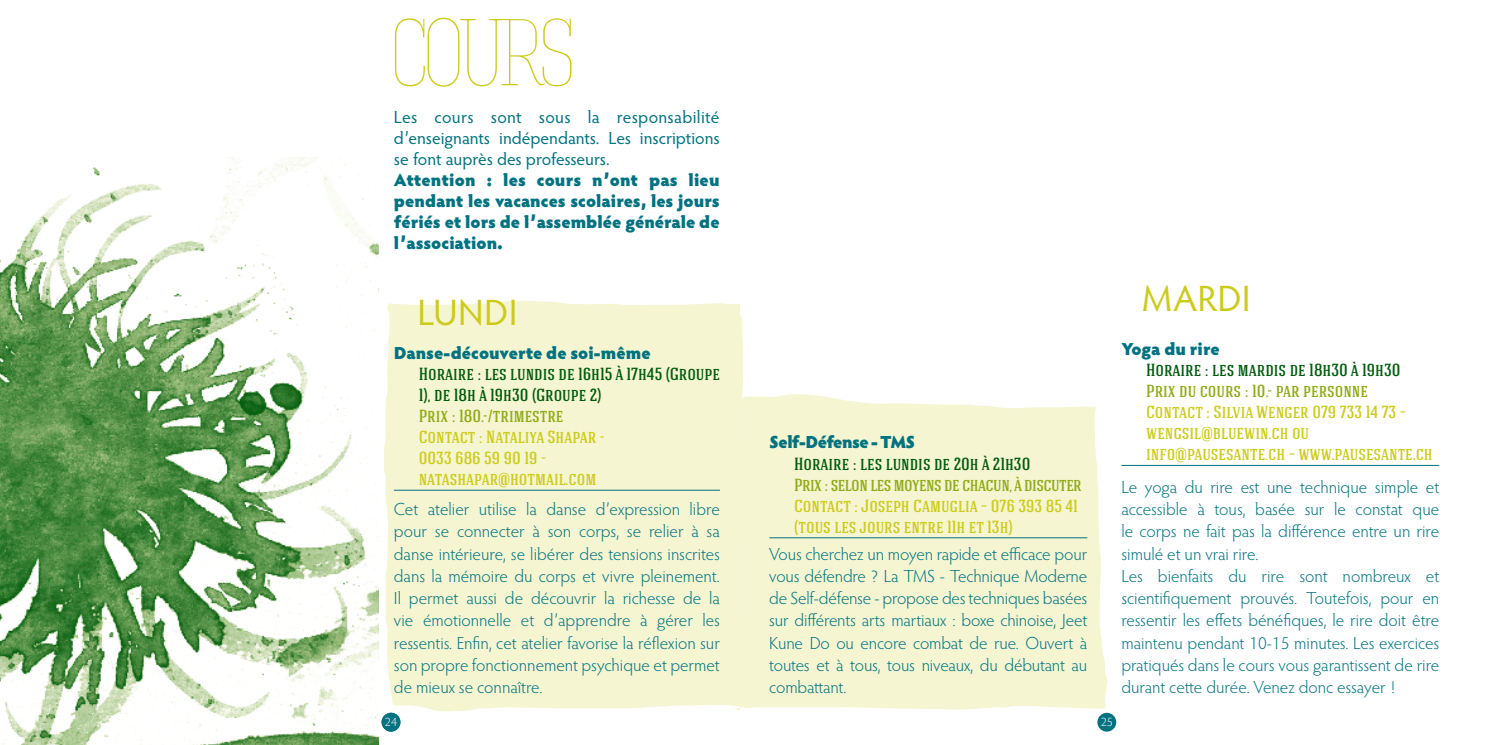
<style>
.page{position:relative;width:1489px;height:745px;background:#fff}
.page>*{position:absolute;margin:0;border:0;box-sizing:border-box;transform-origin:0 0}
.t1{font:100 105px "Hagin Caps";letter-spacing:-.08em;color:#cccb1b}
.texte_rédac_gras{font:36.75px "Hypatia Sans Pro";letter-spacing:.01em;color:#cccb1b}
.txt_rédactionnel{font:300 17.5px/22.2px "Hypatia Sans Pro";color:#007280;text-align:justify}
.prix__date__horaire{font:500 17.5px/21px "Hagin Caps";color:#cccb1b}
.texte_rédac_gras-2{font:900 17.5px/21px "Hypatia Sans Pro";color:#007280;text-align:justify}
.texte_rédac_gras-3{font:17.5px/21px "Hypatia Sans Pro";letter-spacing:-.005em;color:#007280;text-align:justify}
.prix__date__horaire-2{font:500 17.5px/21px "Hagin Caps";color:#005b0e}
.prix__date__horaire-3{font:500 17.5px/21px "Hagin Caps";letter-spacing:-.03em;color:#8faa17}
.prix__date__horaire-4{font:500 17.5px "Hagin Caps";color:#8faa17}
.activité_2_gras{font:900 17.5px "Hypatia Sans Pro";color:#007280}
.txt_rédactionnel-2{font:900 17.5px "Hypatia Sans Pro";letter-spacing:-.03em;color:#007280}
.t2{font:300 12.25px "Hypatia Sans Pro";color:#fff}
.s1{color:#005b0e}
</style>
<div class="page">
<div style="left:1097px;top:712px;width:19px;height:19px;background:#007280;border-radius:50%"></div>
<div style="left:384px;top:301px;width:360px;height:410px;background:#f5f5d1"></div>
<img style="left:0;top:158px;width:378px;height:586px">
<div style="left:739px;top:393px;width:368px;height:316px;background:#f5f5d1"></div>
<hr style="left:394px;top:489px;width:326px;height:1px;background:#007280">
<hr style="left:769px;top:537px;width:318px;height:1px;background:#007280">
<hr style="left:1121px;top:465px;width:318px;height:1px;background:#007280">
<div style="left:381px;top:712px;width:19px;height:19px;background:#007280;border-radius:50%"></div>
<p class="t1" style="left:389px;top:-15px;width:189px">COURS</p>
<p class="texte_rédac_gras-3" style="left:394px;top:106px;width:327px">Les cours sont sous la responsabilité d’enseignants indépendants. Les inscriptions se font auprès des professeurs.</p>
<p class="texte_rédac_gras-2" style="left:394px;top:169px;width:327px">Attention : les cours n’ont pas lieu pendant les vacances scolaires, les jours fériés et lors de l’assemblée générale de l’association.</p>
<p class="texte_rédac_gras" style="left:417px;top:288px;width:102px">LUNDI</p>
<p class="activité_2_gras" style="left:394px;top:339px;width:258px">Danse-découverte de soi-même</p>
<p class="prix__date__horaire-2" style="left:419px;top:362px;width:303px">Horaire : les lundis de 16h15 à 17h45 (Groupe<br>1), de 18h à 19h30 (Groupe 2)</p>
<p class="prix__date__horaire-4" style="left:419px;top:404px;width:146px">Prix : 180.-/trimestre</p>
<p class="prix__date__horaire" style="left:419px;top:425px;width:188px">Contact : Nataliya Shapar -<br>0033 686 59 90 19 - natashapar@hotmail.com</p>
<p class="txt_rédactionnel" style="left:394px;top:497px;width:327px">Cet atelier utilise la danse d’expression libre pour se connecter à son corps, se relier à sa danse intérieure, se libérer des tensions inscrites dans la mémoire du corps et vivre pleinement.<br>Il permet aussi de découvrir la richesse de la vie émotionnelle et d’apprendre à gérer les ressentis. Enfin, cet atelier favorise la réflexion sur son propre fonctionnement psychique et permet de mieux se connaître.</p>
<p class="t2" style="left:385px;top:713px;width:14px">24</p>
<p class="txt_rédactionnel-2" style="left:769px;top:429px;width:148px">Self-Défense - TMS</p>
<p class="prix__date__horaire-3" style="left:794px;top:452px;width:289px"><span class="s1">Horaire : les lundis de 20h à 21h30<br></span>Prix : selon les moyens de chacun, à discuter</p>
<p class="prix__date__horaire" style="left:794px;top:494px;width:285px">Contact : Joseph Camuglia – 076 393 85 41 (tous les jours entre 11h et 13h)</p>
<p class="txt_rédactionnel" style="left:769px;top:542px;width:319px">Vous cherchez un moyen rapide et efficace pour vous défendre ? La TMS - Technique Moderne de Self-défense - propose des techniques basées sur différents arts martiaux : boxe chinoise, Jeet Kune Do ou encore combat de rue. Ouvert à toutes et à tous, tous niveaux, du débutant au combattant.</p>
<p class="texte_rédac_gras" style="left:1142px;top:273px;width:110px">MARDI</p>
<p class="t2" style="left:1100px;top:713px;width:14px">25</p>
<p class="activité_2_gras" style="left:1121px;top:336px;width:100px">Yoga du rire</p>
<p class="prix__date__horaire-2" style="left:1146px;top:358px;width:256px">Horaire : les mardis de 18h30 à 19h30</p>
<p class="prix__date__horaire-4" style="left:1146px;top:379px;width:223px">Prix du cours : 10.- par personne</p>
<p class="prix__date__horaire" style="left:1146px;top:400px;width:288px">Contact : Silvia Wenger 079 733 14 73 – wengsil@bluewin.ch ou info@pausesante.ch – www.pausesante.ch</p>
<p class="txt_rédactionnel" style="left:1121px;top:475px;width:319px">Le yoga du rire est une technique simple et accessible à tous, basée sur le constat que le corps ne fait pas la différence entre un rire simulé et un vrai rire.</p>
<p class="txt_rédactionnel" style="left:1121px;top:564px;width:319px">Les bienfaits du rire sont nombreux et scientifiquement prouvés. Toutefois, pour en ressentir les effets bénéfiques, le rire doit être maintenu pendant 10-15 minutes. Les exercices pratiqués dans le cours vous garantissent de rire durant cette durée. Venez donc essayer !</p>
</div>
